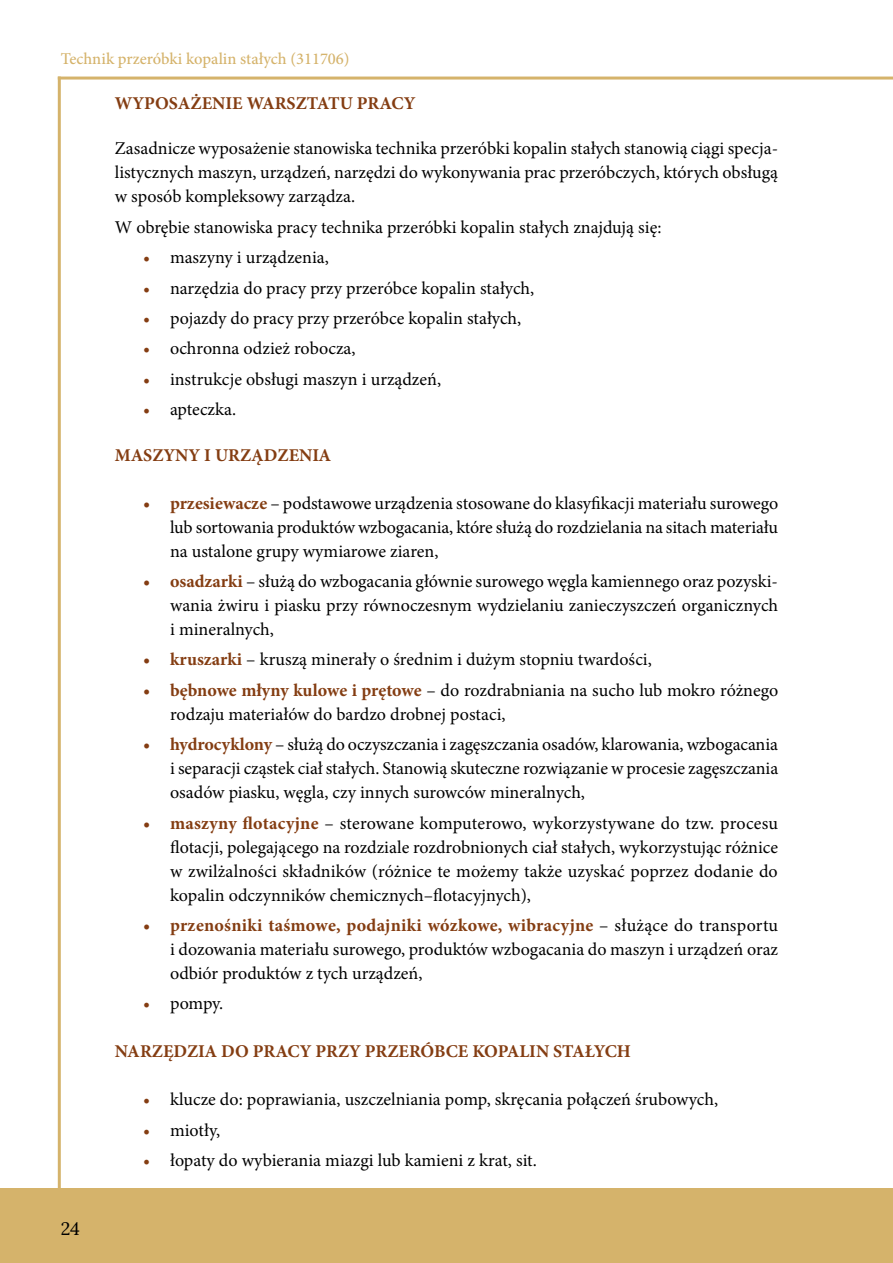
<style>
.page{position:relative;width:893px;height:1263px;background:#fff}
.page>*{position:absolute;margin:0;border:0;box-sizing:border-box;transform-origin:0 0}
.t1{font:18px/24px "Minion Pro";color:#000;text-align:justify}
.t2{font:700 18px "Minion Pro";color:#843d12}
.t3{font:18px "Lora";color:#000}
.t4{font:500 16.5px "Minion Pro";color:#d5b36b}
.s1{color:#843d12}
.s2{font-weight:700;color:#843d12}
</style>
<div class="page">
<div style="left:0;top:1188px;width:893px;height:75px;background:#d5b36b"></div>
<hr style="left:58px;top:77px;width:3px;height:1113px;background:#d5b36b">
<hr style="left:58px;top:77px;width:835px;height:3px;background:#d5b36b">
<p class="t4" style="left:61px;top:48px;width:290px">Technik przeróbki kopalin stałych (311706)</p>
<p class="t2" style="left:115px;top:90px;width:302px">WYPOSAŻENIE WARSZTATU PRACY</p>
<p class="t1" style="left:115px;top:137px;width:665px">Zasadnicze wyposażenie stanowiska technika przeróbki kopalin stałych stanowią ciągi specja&shy;listycznych maszyn, urządzeń, narzędzi do wykonywania prac przeróbczych, których obsługą w sposób kompleksowy zarządza.</p>
<p class="t1" style="left:115px;top:215px;width:548px">W obrębie stanowiska pracy technika przeróbki kopalin stałych znajdują się:</p>
<p class="t1" style="left:143px;top:245px;width:187px"><span class="s1">•</span> maszyny i urządzenia,</p>
<p class="t1" style="left:143px;top:276px;width:393px"><span class="s1">•</span> narzędzia do pracy przy przeróbce kopalin stałych,</p>
<p class="t1" style="left:143px;top:306px;width:380px"><span class="s1">•</span> pojazdy do pracy przy przeróbce kopalin stałych,</p>
<p class="t1" style="left:143px;top:337px;width:214px"><span class="s1">•</span> ochronna odzież robocza,</p>
<p class="t1" style="left:143px;top:367px;width:300px"><span class="s1">•</span> instrukcje obsługi maszyn i urządzeń,</p>
<p class="t1" style="left:143px;top:397px;width:95px"><span class="s1">•</span> apteczka.</p>
<p class="t2" style="left:115px;top:442px;width:218px">MASZYNY I URZĄDZENIA</p>
<p class="t1" style="left:170px;top:491px;width:610px;text-indent:-27px"><span class="s2">• przesiewacze</span> – podstawowe urządzenia stosowane do klasyfikacji materiału surowego lub sortowania produktów wzbogacania, które służą do rozdzielania na sitach materiału na ustalone grupy wymiarowe ziaren,</p>
<p class="t1" style="left:170px;top:569px;width:610px;text-indent:-27px"><span class="s2">• osadzarki</span> – służą do wzbogacania głównie surowego węgla kamiennego oraz pozyski&shy;wania żwiru i piasku przy równoczesnym wydzielaniu zanieczyszczeń organicznych i mineralnych,</p>
<p class="t1" style="left:143px;top:648px;width:510px"><span class="s2">• kruszarki</span> – kruszą minerały o średnim i dużym stopniu twardości,</p>
<p class="t1" style="left:170px;top:678px;width:610px;text-indent:-27px"><span class="s2">• bębnowe młyny kulowe i prętowe</span> – do rozdrabniania na sucho lub mokro różnego rodzaju materiałów do bardzo drobnej postaci,</p>
<p class="t1" style="left:170px;top:732px;width:610px;text-indent:-27px"><span class="s2">• hydrocyklony</span> – służą do oczyszczania i zagęszczania osadów, klarowania, wzbogacania i separacji cząstek ciał stałych. Stanowią skuteczne rozwiązanie w procesie zagęszczania osadów piasku, węgla, czy innych surowców mineralnych,</p>
<p class="t1" style="left:170px;top:811px;width:610px;text-indent:-27px"><span class="s2">• maszyny flotacyjne</span> – sterowane komputerowo, wykorzystywane do tzw. procesu flotacji, polegającego na rozdziale rozdrobnionych ciał stałych, wykorzystując różnice w zwilżalności składników (różnice te możemy także uzyskać poprzez dodanie do kopalin odczynników chemicznych–flotacyjnych),</p>
<p class="t1" style="left:170px;top:913px;width:610px;text-indent:-27px"><span class="s2">• przenośniki taśmowe, podajniki wózkowe, wibracyjne</span> – służące do transportu i dozowania materiału surowego, produktów wzbogacania do maszyn i urządzeń oraz odbiór produktów z tych urządzeń,</p>
<p class="t1" style="left:143px;top:992px;width:82px"><span class="s1">•</span> pompy.</p>
<p class="t2" style="left:115px;top:1039px;width:518px">NARZĘDZIA DO PRACY PRZY PRZERÓBCE KOPALIN STAŁYCH</p>
<p class="t1" style="left:143px;top:1088px;width:577px"><span class="s1">•</span> klucze do: poprawiania, uszczelniania pomp, skręcania połączeń śrubowych,</p>
<p class="t1" style="left:143px;top:1118px;width:79px"><span class="s1">•</span> miotły,</p>
<p class="t1" style="left:143px;top:1148px;width:395px"><span class="s1">•</span> łopaty do wybierania miazgi lub kamieni z krat, sit.</p>
<p class="t3" style="left:61px;top:1215px;width:21px">24</p>
</div>
